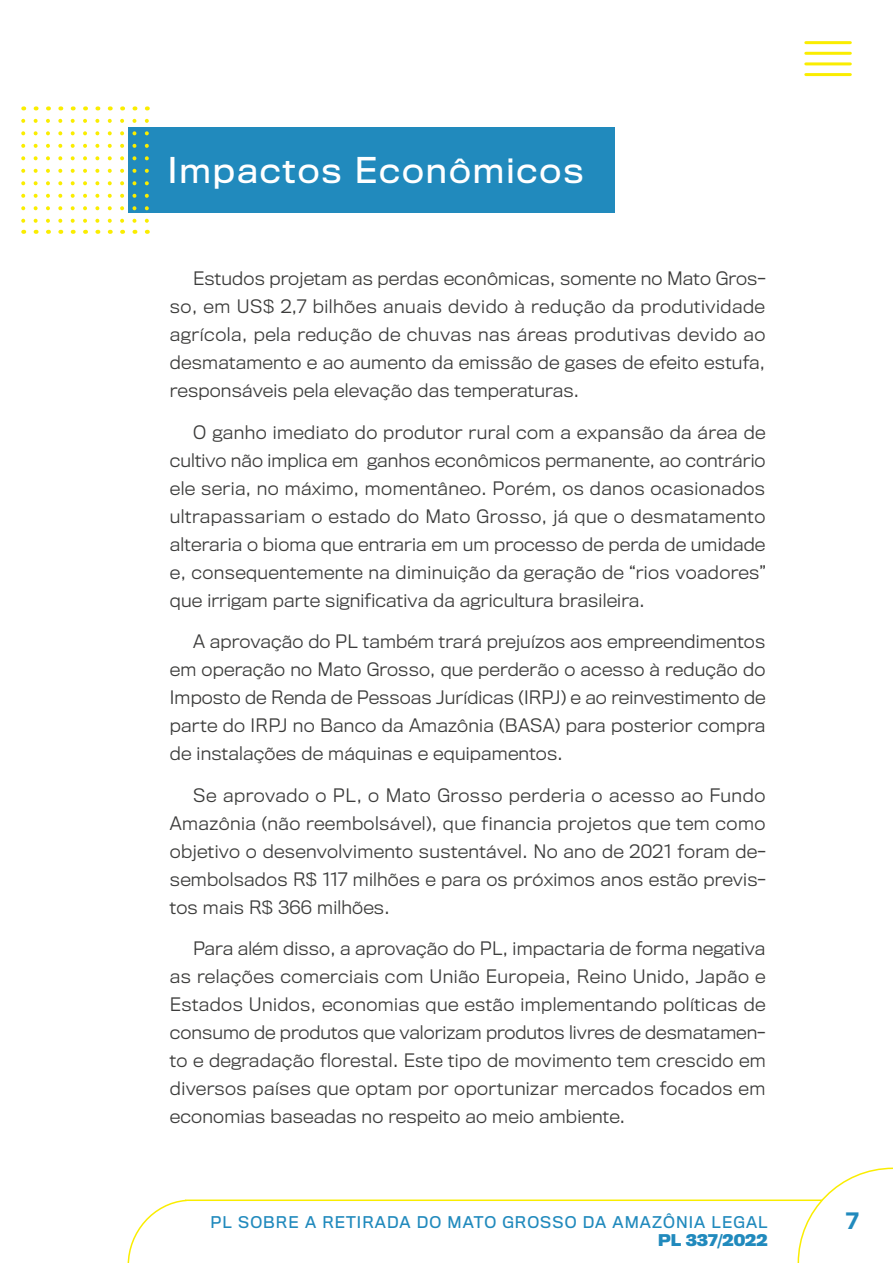
<style>
.page{position:relative;width:893px;height:1263px;background:#fff}
.page>*{position:absolute;margin:0;border:0;box-sizing:border-box;transform-origin:0 0}
.t1{font:33px "Titling Gothic FB Normal";letter-spacing:.06em;color:#fff}
.t2{font:500 21px "Titling Gothic FB Normal";color:#218abd}
.t3{font:300 17.25px/28px "Titling Gothic FB Normal";letter-spacing:.01em;color:#3c3c3b;text-align:justify}
.t4{font:15px "Titling Gothic FB Normal";letter-spacing:.07em;color:#218abd}
.t5{font:700 15px "Titling Gothic FB Normal";color:#218abd}
</style>
<div class="page">
<svg style="left:127px;top:1199px;width:671px;height:64px"></svg>
<svg style="left:798px;top:1167px;width:95px;height:96px"></svg>
<div style="left:128px;top:128px;width:486px;height:85px;background:#218abd"></div>
<svg style="left:21px;top:121px;width:4px;height:113px"></svg>
<svg style="left:34px;top:121px;width:4px;height:113px"></svg>
<svg style="left:46px;top:121px;width:4px;height:113px"></svg>
<svg style="left:58px;top:121px;width:4px;height:113px"></svg>
<svg style="left:71px;top:121px;width:4px;height:113px"></svg>
<svg style="left:83px;top:121px;width:4px;height:113px"></svg>
<svg style="left:95px;top:121px;width:4px;height:113px"></svg>
<svg style="left:108px;top:121px;width:4px;height:113px"></svg>
<svg style="left:120px;top:121px;width:4px;height:113px"></svg>
<svg style="left:132px;top:121px;width:4px;height:113px"></svg>
<svg style="left:145px;top:121px;width:4px;height:113px"></svg>
<hr style="left:806px;top:41px;width:44px;height:3px;background:#faed00">
<hr style="left:806px;top:52px;width:44px;height:3px;background:#faed00">
<hr style="left:806px;top:62px;width:44px;height:3px;background:#faed00">
<hr style="left:806px;top:73px;width:44px;height:3px;background:#faed00">
<h1 class="t1" style="left:168px;top:151px;width:417px">Impactos Econômicos</h1>
<p class="t3" style="left:170px;top:265px;width:597px;text-indent:23px">Estudos projetam as perdas econômicas, somente no Mato Gros&shy;so, em US$ 2,7 bilhões anuais devido à redução da produtividade agrícola, pela redução de chuvas nas áreas produtivas devido ao desmatamento e ao aumento da emissão de gases de efeito estufa, responsáveis pela elevação das temperaturas.</p>
<p class="t3" style="left:170px;top:418px;width:597px;text-indent:23px">O ganho imediato do produtor rural com a expansão da área de cultivo não implica em ganhos econômicos permanente, ao contrário ele seria, no máximo, momentâneo. Porém, os danos ocasionados ultrapassariam o estado do Mato Grosso, já que o desmatamento alteraria o bioma que entraria em um processo de perda de umidade e, consequentemente na diminuição da geração de “rios voadores” que irrigam parte significativa da agricultura brasileira.</p>
<p class="t3" style="left:170px;top:628px;width:597px;text-indent:23px">A aprovação do PL também trará prejuízos aos empreendimentos em operação no Mato Grosso, que perderão o acesso à redução do Imposto de Renda de Pessoas Jurídicas (IRPJ) e ao reinvestimento de parte do IRPJ no Banco da Amazônia (BASA) para posterior compra de instalações de máquinas e equipamentos.</p>
<p class="t3" style="left:170px;top:781px;width:597px;text-indent:23px">Se aprovado o PL, o Mato Grosso perderia o acesso ao Fundo Amazônia (não reembolsável), que financia projetos que tem como objetivo o desenvolvimento sustentável. No ano de 2021 foram de&shy;sembolsados R$ 117 milhões e para os próximos anos estão previs&shy;tos mais R$ 366 milhões.</p>
<p class="t3" style="left:170px;top:935px;width:597px;text-indent:23px">Para além disso, a aprovação do PL, impactaria de forma negativa as relações comerciais com União Europeia, Reino Unido, Japão e Estados Unidos, economias que estão implementando políticas de consumo de produtos que valorizam produtos livres de desmatamen&shy;to e degradação florestal. Este tipo de movimento tem crescido em diversos países que optam por oportunizar mercados focados em economias baseadas no respeito ao meio ambiente.</p>
<p class="t4" style="left:210px;top:1214px;width:559px">PL SOBRE A RETIRADA DO MATO GROSSO DA AMAZÔNIA LEGAL</p>
<p class="t5" style="left:658px;top:1232px;width:111px">PL 337/2022</p>
<p class="t2" style="left:846px;top:1209px;width:14px">7</p>
</div>
